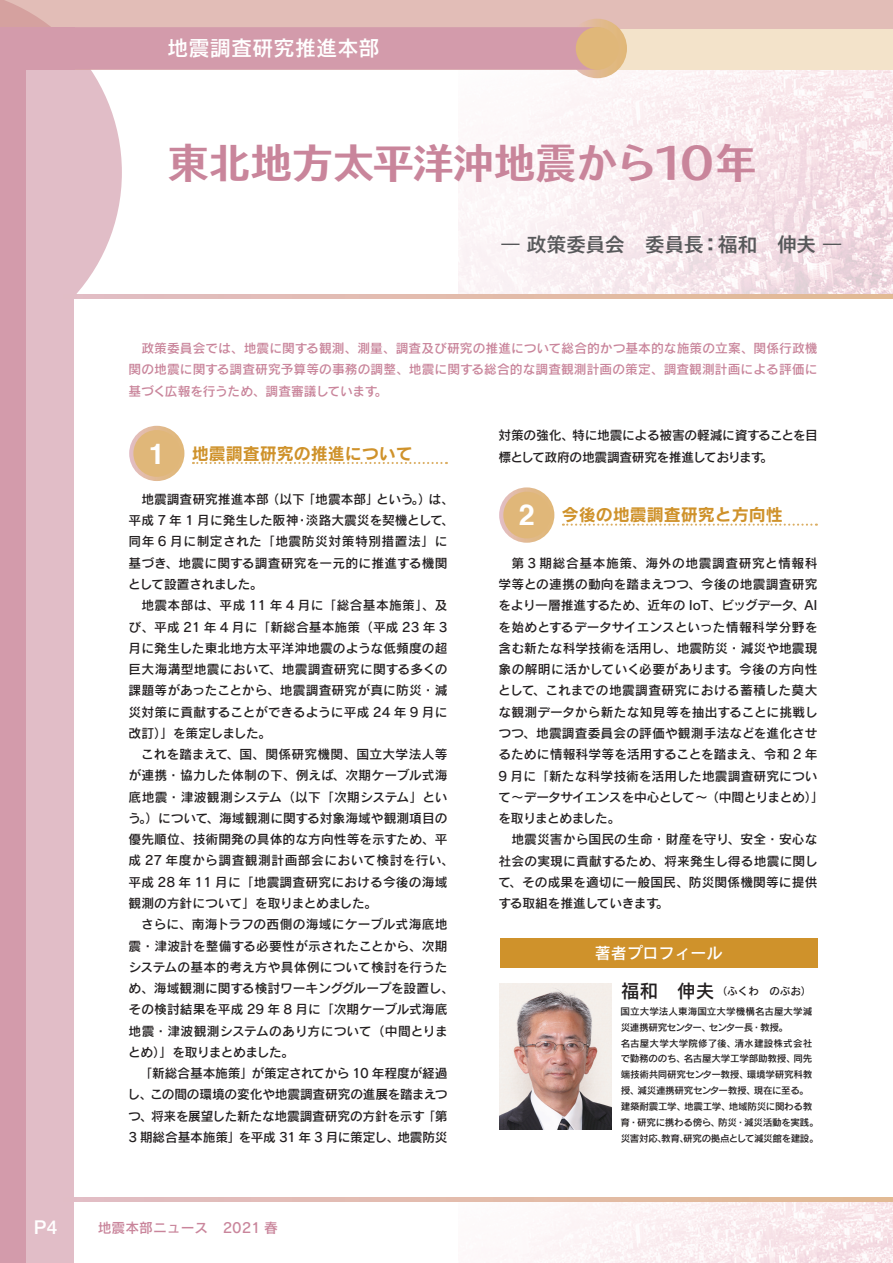
<style>
.page{position:relative;width:893px;height:1263px;background:#e1bdc7}
.page>*{position:absolute;margin:0;border:0;box-sizing:border-box;transform-origin:0 0}
.t1{font:42.45px "TB Go Std DB C6";letter-spacing:-.035em;color:#c9859b}
.t2{font:21.3px "Rodin Pro DB";color:#fff}
.t3{font:20.25px "TB Go Std DB C8";letter-spacing:-.035em;color:#57585a}
.t4{font:500 19.2px "Helvetica Neue";color:#fff}
.t5{font:16.95px "Rodin Pro B";color:#cf922b}
.t6{font:15.9px "Rodin Pro DB";color:#fff}
.t7{font:13.8px "Rodin Pro DB";color:#c9859b}
.t8{font:12.75px/21.3px "Rodin Pro DB";letter-spacing:.005em;color:#231f20}
.t9{font:12.75px/21.3px "Rodin Pro DB";letter-spacing:.005em;color:#c9859b;text-align:justify}
.t10{font:12.75px/21.3px "Rodin Pro DB";letter-spacing:-.025em;color:#231f20}
.t11{font:10.5px "Rodin Pro DB";color:#231f20}
.t12{font:9.6px/15.9px "Rodin Pro DB";letter-spacing:-.03em;color:#231f20}
.s1{font-family:"TB Go Std DB C6"}
.s2{font-family:"Helvetica";font-weight:700;font-size:28.65px;color:#fff}
.s3{font-size:18.75px}
</style>
<div class="page">
<div style="left:74px;top:0;width:819px;height:1263px;background:#fff"></div>
<svg style="left:614px;top:70px;width:279px;height:224px;fill:#f9e8ed"></svg>
<svg style="left:458px;top:1201px;width:435px;height:62px;fill:#fcf3f5"></svg>
<div style="left:0;top:48px;width:26px;height:1215px;background:#d39bab"></div>
<svg style="left:74px;top:1197px;width:819px;height:4px;background:#e1bbab"></svg>
<div style="left:43px;top:294px;width:850px;height:5px;background:#e2ba9b"></div>
<div style="left:0;top:0;width:893px;height:70px;background:#f3e3ca"></div>
<div style="left:0;top:0;width:893px;height:28px;background:#e2bdb7"></div>
<div style="left:567px;top:19px;width:60px;height:59px;background:#e1b87c;border-radius:30px"></div>
<svg style="left:0;top:0;width:614px;height:299px"></svg>
<div style="left:576px;top:27px;width:43px;height:43px;background:#e0b779;border-radius:50%"></div>
<div style="left:0;top:27px;width:74px;height:43px;background:#d39bab"></div>
<svg style="left:129px;top:426px;width:55px;height:55px"></svg>
<svg style="left:193px;top:462px;width:254px;height:2px"></svg>
<div style="left:133px;top:430px;width:47px;height:47px;background:#e0b779;border-radius:50%"></div>
<svg style="left:499px;top:487px;width:55px;height:56px"></svg>
<svg style="left:563px;top:524px;width:254px;height:2px"></svg>
<div style="left:503px;top:492px;width:47px;height:46px;background:#e0b779;border-radius:50%"></div>
<div style="left:500px;top:938px;width:317px;height:29px;background:#cf922b"></div>
<img style="left:500px;top:984px;width:111px;height:145px">
<h2 class="t2" style="left:167px;top:34px;width:214px">地震調査研究推進本部</h2>
<h1 class="t1" style="left:167px;top:140px;width:591px">東北地方太平洋沖地震から10年</h1>
<h3 class="t3" style="left:501px;top:227px;width:341px"><span class="s1">—</span> 政策委員会　委員長：福和　伸夫 <span class="s1">—</span></h3>
<p class="t9" style="left:129px;top:337px;width:690px;text-indent:13px">政策委員会では、地震に関する観測、測量、調査及び研究の推進について総合的かつ基本的な施策の立案、関係行政機関の地震に関する調査研究予算等の事務の調整、地震に関する総合的な調査観測計画の策定、調査観測計画による評価に基づく広報を行うため、調査審議しています。</p>
<h3 class="t5" style="left:149px;top:442px;width:266px"><span class="s2">1</span> 地震調査研究の推進について</h3>
<p class="t8" style="left:128px;top:488px;width:327px;text-indent:13px">地震調査研究推進本部（以下「地震本部」という。）は、平成 7 年 1 月に発生した阪神・淡路大震災を契機として、同年 6 月に制定された「地震防災対策特別措置法」に基づき、地震に関する調査研究を一元的に推進する機関として設置されました。</p>
<p class="t8" style="left:129px;top:594px;width:320px;text-align:justify;text-indent:13px">地震本部は、平成 11 年 4 月に「総合基本施策」、及び、平成 21 年 4 月に「新総合基本施策（平成 23 年 3月に発生した東北地方太平洋沖地震のような低頻度の超巨大海溝型地震において、地震調査研究に関する多くの課題等があったことから、地震調査研究が真に防災・減災対策に貢献することができるように平成 24 年 9 月に改訂）」を策定しました。</p>
<p class="t8" style="left:128px;top:743px;width:327px;text-indent:13px">これを踏まえて、国、関係研究機関、国立大学法人等が連携・協力した体制の下、例えば、次期ケーブル式海底地震・津波観測システム（以下「次期システム」という。）について、海域観測に関する対象海域や観測項目の優先順位、技術開発の具体的な方向性等を示すため、平成 27 年度から調査観測計画部会において検討を行い、平成 28 年 11 月に「地震調査研究における今後の海域観測の方針について」を取りまとめました。</p>
<p class="t8" style="left:128px;top:913px;width:327px;text-indent:13px">さらに、南海トラフの西側の海域にケーブル式海底地震・津波計を整備する必要性が示されたことから、次期システムの基本的考え方や具体例について検討を行うため、海域観測に関する検討ワーキンググループを設置し、その検討結果を平成 29 年 8 月に「次期ケーブル式海底地震・津波観測システムのあり方について（中間とりまとめ）」を取りまとめました。</p>
<p class="t8" style="left:128px;top:1062px;width:322px;text-align:justify;text-indent:12px">「新総合基本施策」が策定されてから 10 年程度が経過し、この間の環境の変化や地震調査研究の進展を踏まえつつ、将来を展望した新たな地震調査研究の方針を示す「第3 期総合基本施策」を平成 31 年 3 月に策定し、地震防災</p>
<h3 class="t4" style="left:34px;top:1215px;width:25px">P4</h3>
<p class="t7" style="left:98px;top:1218px;width:182px">地震本部ニュース 2021 春</p>
<p class="t10" style="left:498px;top:424px;width:321px">対策の強化、特に地震による被害の軽減に資することを目標として政府の地震調査研究を推進しております。</p>
<h3 class="t5" style="left:519px;top:504px;width:266px"><span class="s2">2</span> 今後の地震調査研究と方向性</h3>
<p class="t8" style="left:498px;top:552px;width:327px;text-indent:13px">第 3 期総合基本施策、海外の地震調査研究と情報科学等との連携の動向を踏まえつつ、今後の地震調査研究をより一層推進するため、近年の IoT、ビッグデータ、AIを始めとするデータサイエンスといった情報科学分野を含む新たな科学技術を活用し、地震防災・減災や地震現象の解明に活かしていく必要があります。今後の方向性として、これまでの地震調査研究における蓄積した莫大な観測データから新たな知見等を抽出することに挑戦しつつ、地震調査委員会の評価や観測手法などを進化させるために情報科学等を活用することを踏まえ、令和 2 年<br>9 月に「新たな科学技術を活用した地震調査研究について～データサイエンスを中心として～（中間とりまとめ）」を取りまとめました。</p>
<p class="t8" style="left:498px;top:828px;width:321px;text-align:justify;text-indent:13px">地震災害から国民の生命・財産を守り、安全・安心な社会の実現に貢献するため、将来発生し得る地震に関して、その成果を適切に一般国民、防災関係機関等に提供する取組を推進していきます。</p>
<p class="t6" style="left:595px;top:942px;width:129px">著者プロフィール</p>
<p class="t11" style="left:621px;top:984px;width:192px"><span class="s3">福和　伸夫</span>（ふくわ　のぶお）</p>
<p class="t12" style="left:621px;top:1003px;width:200px">国立大学法人東海国立大学機構名古屋大学減災連携研究センター、センター長・教授。<br>名古屋大学大学院修了後、清水建設株式会社で勤務ののち、名古屋大学工学部助教授、同先端技術共同研究センター教授、環境学研究科教授、減災連携研究センター教授、現在に至る。建築耐震工学、地震工学、地域防災に関わる教育・研究に携わる傍ら、防災・減災活動を実践。災害対応、教育、研究の拠点として減災館を建設。</p>
</div>
